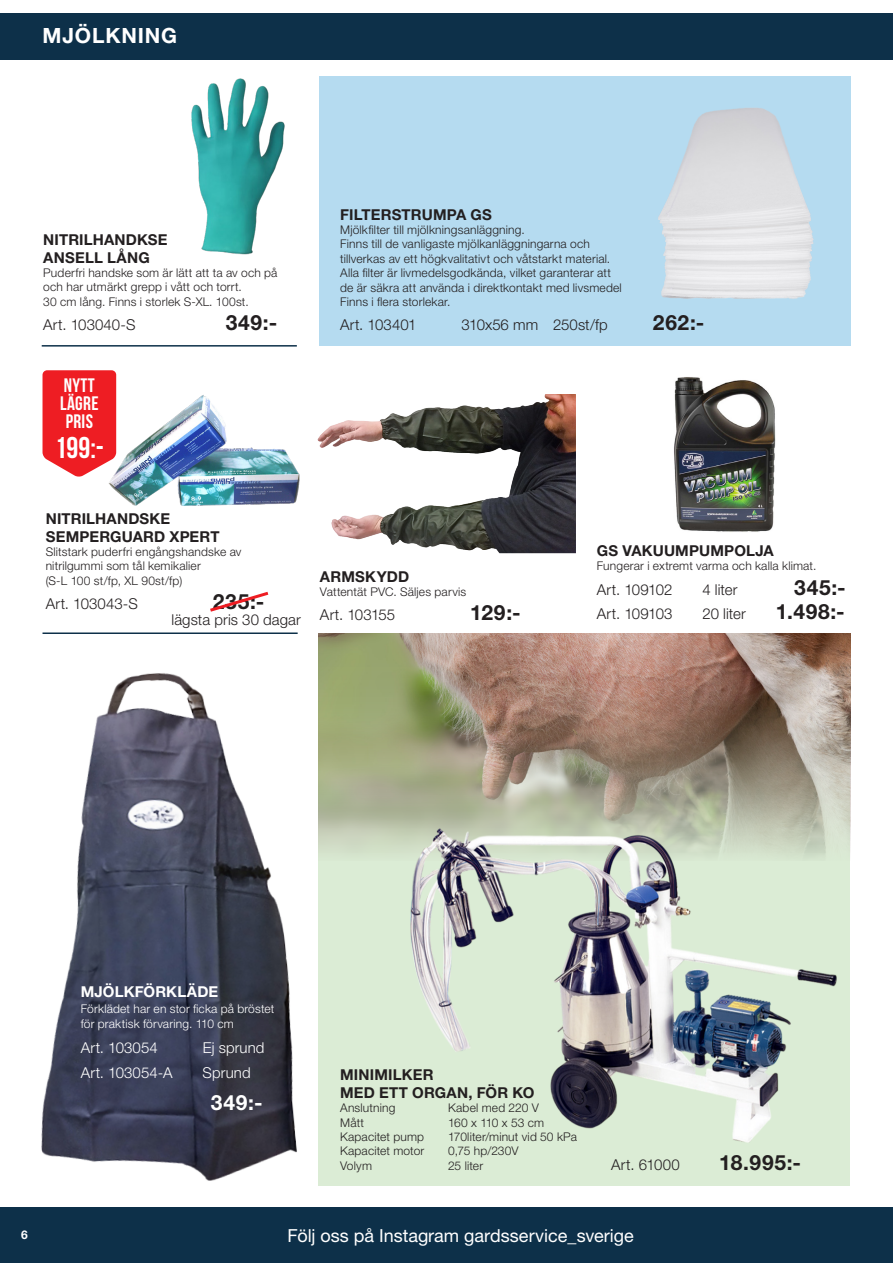
<style>
.page{position:relative;width:893px;height:1263px;background:#fff}
.page>*{position:absolute;margin:0;border:0;box-sizing:border-box;transform-origin:0 0}
.t1{font:30px "Bebas Neue";color:#fff}
.Artikelnummer{font:700 21px "Helvetica Neue LT Std";letter-spacing:.04em;color:#231f20}
.Artikelnummer-2{font:700 21px "Helvetica Neue LT Std";letter-spacing:.04em;color:#fff}
.t2{font:19.5px "Bebas Neue";letter-spacing:.02em;color:#fff}
.Produktrubrik{font:18px "Helvetica Neue LT Std";color:#fff}
.Artikelnummer-3{font:300 15px "Helvetica Neue LT Std";letter-spacing:.005em;color:#231f20}
.Pris{font:700 15px "Helvetica Neue LT Std";letter-spacing:.015em;color:#231f20}
.Artikelnummer-4{font:300 15px "Helvetica Neue LT Std";letter-spacing:.005em;color:#fff}
.Artikelnummer-5{font:700 15px "Helvetica Neue LT Std";letter-spacing:.01em;color:#fff}
.Artikelnummer-6{font:300 12px/14.4px "Helvetica Neue LT Std";letter-spacing:.015em;color:#231f20}
.Produktrubrik-2{font:300 12px/14.4px "Helvetica Neue LT Std";letter-spacing:.015em;color:#fff}
.Artikelnummer-7{font:300 12px "Helvetica Neue LT Std";letter-spacing:-.015em;color:#231f20}
.t3{font:700 12px "Helvetica Neue LT Std";color:#fff}
</style>
<div class="page">
<div style="left:0;top:1208px;width:893px;height:55px;background:#0d3049"></div>
<div style="left:0;top:13px;width:893px;height:47px;background:#0d3049"></div>
<div style="left:318px;top:634px;width:531px;height:552px;background:#dbecd5"></div>
<hr style="left:43px;top:632px;width:255px;height:2px;background:#0d3049">
<div style="left:319px;top:77px;width:531px;height:269px;background:#b5dbf0"></div>
<img style="left:658px;top:108px;width:156px;height:191px">
<img style="left:674px;top:377px;width:102px;height:155px">
<img style="left:41px;top:673px;width:256px;height:508px">
<img style="left:319px;top:634px;width:531px;height:219px">
<img style="left:389px;top:814px;width:462px;height:336px">
<hr style="left:42px;top:345px;width:255px;height:2px;background:#0d3049">
<img style="left:191px;top:78px;width:94px;height:177px">
<img style="left:317px;top:394px;width:258px;height:160px">
<img style="left:108px;top:392px;width:192px;height:114px">
<svg style="left:210px;top:591px;width:59px;height:21px"></svg>
<svg style="left:43px;top:370px;width:73px;height:107px;background:#ef3137"></svg>
<p class="Artikelnummer-2" style="left:43px;top:22px;width:136px">MJÖLKNING</p>
<p class="Pris" style="left:43px;top:230px;width:126px">NITRILHANDKSE</p>
<p class="Pris" style="left:43px;top:248px;width:108px">ANSELL LÅNG</p>
<p class="Artikelnummer-6" style="left:43px;top:265px;width:236px">Puderfri handske som är lätt att ta av och på och har utmärkt grepp i vått och torrt.</p>
<p class="Artikelnummer-6" style="left:43px;top:294px;width:207px">30 cm lång. Finns i storlek S-XL. 100st.</p>
<p class="Artikelnummer-3" style="left:43px;top:315px;width:94px">Art. 103040-S</p>
<p class="Artikelnummer" style="left:226px;top:309px;width:53px">349:-</p>
<p class="t2" style="left:64px;top:375px;width:33px">NYTT</p>
<p class="t2" style="left:60px;top:392px;width:40px">LÄGRE</p>
<p class="t2" style="left:66px;top:410px;width:29px">PRIS</p>
<p class="t1" style="left:55px;top:431px;width:51px">199:-</p>
<p class="Pris" style="left:340px;top:205px;width:153px">FILTERSTRUMPA GS</p>
<p class="Artikelnummer-6" style="left:340px;top:222px;width:186px">Mjölkfilter till mjölkningsanläggning.</p>
<p class="Artikelnummer-6" style="left:340px;top:237px;width:272px">Finns till de vanligaste mjölkanläggningarna och tillverkas av ett högkvalitativt och våtstarkt material.</p>
<p class="Artikelnummer-6" style="left:340px;top:265px;width:283px">Alla filter är livmedelsgodkända, vilket garanterar att de är säkra att använda i direktkontakt med livsmedel</p>
<p class="Artikelnummer-6" style="left:340px;top:294px;width:112px">Finns i flera storlekar.</p>
<p class="Artikelnummer-3" style="left:340px;top:315px;width:78px">Art. 103401</p>
<p class="Artikelnummer-3" style="left:462px;top:315px;width:148px">310x56 mm 250st/fp</p>
<p class="Artikelnummer" style="left:653px;top:309px;width:53px">262:-</p>
<p class="Pris" style="left:46px;top:509px;width:126px">NITRILHANDSKE</p>
<p class="Pris" style="left:46px;top:527px;width:176px">SEMPERGUARD XPERT</p>
<p class="Artikelnummer-6" style="left:46px;top:544px;width:197px">Slitstark puderfri engångshandske av</p>
<p class="Artikelnummer-6" style="left:46px;top:559px;width:157px">nitrilgummi som tål kemikalier (S-L 100 st/fp, XL 90st/fp)</p>
<p class="Artikelnummer-3" style="left:46px;top:594px;width:94px">Art. 103043-S</p>
<p class="Artikelnummer" style="left:213px;top:588px;width:53px">235:-</p>
<p class="Artikelnummer-3" style="left:172px;top:611px;width:131px">lägsta pris 30 dagar</p>
<p class="Pris" style="left:320px;top:567px;width:91px">ARMSKYDD</p>
<p class="Artikelnummer-6" style="left:320px;top:584px;width:148px">Vattentät PVC. Säljes parvis</p>
<p class="Artikelnummer-3" style="left:320px;top:606px;width:77px">Art. 103155</p>
<p class="Artikelnummer" style="left:470px;top:600px;width:52px">129:-</p>
<p class="Pris" style="left:597px;top:541px;width:178px">GS VAKUUMPUMPOLJA</p>
<p class="Artikelnummer-6" style="left:597px;top:559px;width:221px">Fungerar i extremt varma och kalla klimat.</p>
<p class="Artikelnummer-3" style="left:597px;top:580px;width:77px">Art. 109102</p>
<p class="Artikelnummer-3" style="left:702px;top:580px;width:37px">4 liter</p>
<p class="Artikelnummer" style="left:794px;top:574px;width:53px">345:-</p>
<p class="Artikelnummer-3" style="left:597px;top:604px;width:77px">Art. 109103</p>
<p class="Artikelnummer-3" style="left:703px;top:604px;width:45px">20 liter</p>
<p class="Artikelnummer" style="left:776px;top:598px;width:71px">1.498:-</p>
<p class="t3" style="left:21px;top:1227px;width:8px">6</p>
<p class="Artikelnummer-5" style="left:81px;top:982px;width:139px">MJÖLKFÖRKLÄDE</p>
<p class="Produktrubrik-2" style="left:81px;top:1001px;width:195px">Förklädet har en stor ficka på bröstet för praktisk förvaring. 110 cm</p>
<p class="Artikelnummer-4" style="left:81px;top:1038px;width:79px">Art. 103054</p>
<p class="Artikelnummer-4" style="left:203px;top:1038px;width:63px">Ej sprund</p>
<p class="Artikelnummer-4" style="left:81px;top:1063px;width:93px">Art. 103054-A</p>
<p class="Artikelnummer-4" style="left:203px;top:1063px;width:50px">Sprund</p>
<p class="Artikelnummer-2" style="left:211px;top:1090px;width:53px">349:-</p>
<p class="Pris" style="left:340px;top:1065px;width:95px">MINIMILKER</p>
<p class="Pris" style="left:340px;top:1083px;width:196px">MED ETT ORGAN, FÖR KO</p>
<p class="Artikelnummer-6" style="left:340px;top:1100px;width:57px">Anslutning</p>
<p class="Artikelnummer-6" style="left:448px;top:1100px;width:92px">Kabel med 220 V</p>
<p class="Artikelnummer-6" style="left:340px;top:1115px;width:25px">Mått</p>
<p class="Artikelnummer-7" style="left:448px;top:1115px;width:98px">160 x 110 x 53 cm</p>
<p class="Artikelnummer-6" style="left:340px;top:1129px;width:86px">Kapacitet pump</p>
<p class="Artikelnummer-6" style="left:448px;top:1129px;width:130px">170liter/minut vid 50 kPa</p>
<p class="Artikelnummer-6" style="left:340px;top:1144px;width:86px">Kapacitet motor</p>
<p class="Artikelnummer-6" style="left:448px;top:1144px;width:72px">0,75 hp/230V</p>
<p class="Artikelnummer-6" style="left:340px;top:1158px;width:33px">Volym</p>
<p class="Artikelnummer-6" style="left:448px;top:1158px;width:36px">25 liter</p>
<p class="Artikelnummer-3" style="left:611px;top:1155px;width:70px">Art. 61000</p>
<p class="Artikelnummer" style="left:719px;top:1149px;width:83px">18.995:-</p>
<p class="Produktrubrik" style="left:287px;top:1225px;width:348px">Följ oss på Instagram gardsservice_sverige</p>
</div>
